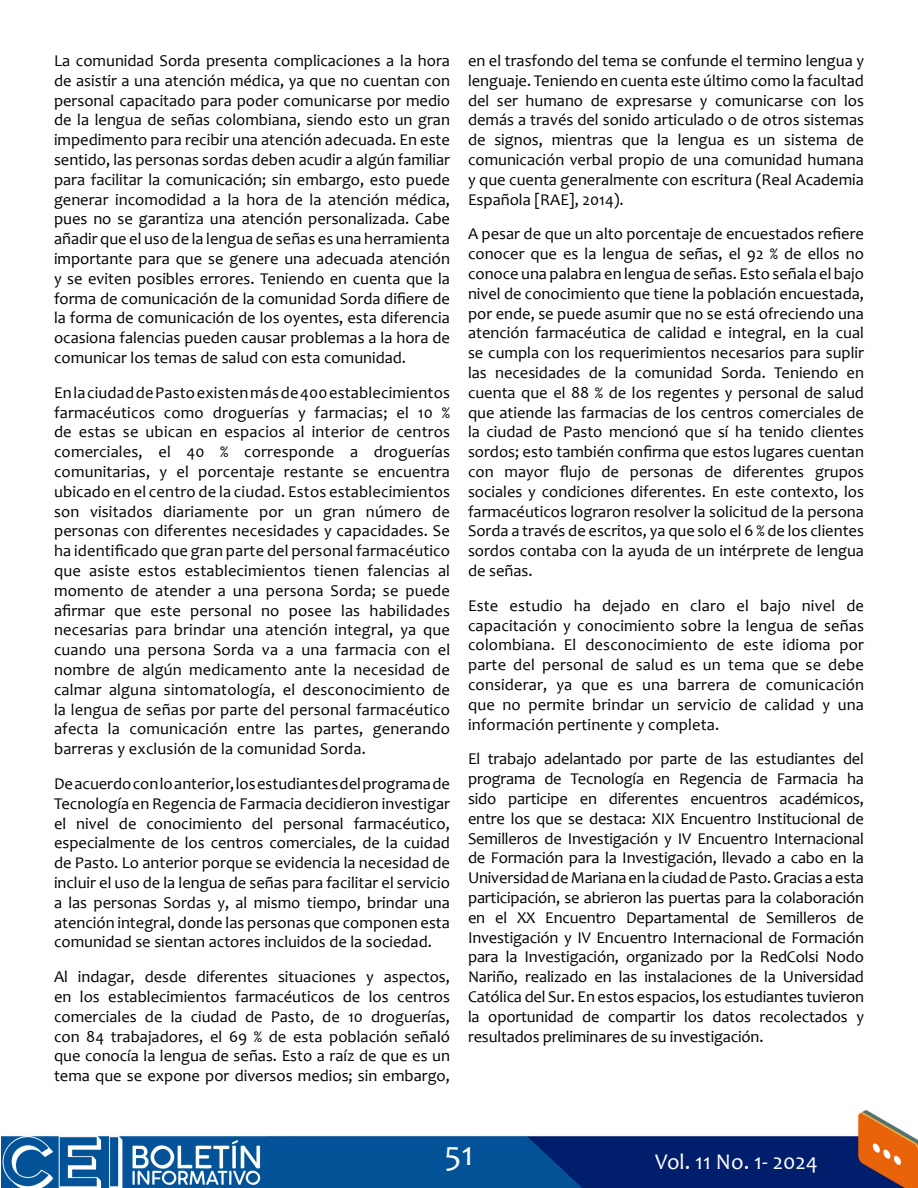
<style>
.page{position:relative;width:918px;height:1188px;background:#fff}
.page>*{position:absolute;margin:0;border:0;box-sizing:border-box;transform-origin:0 0}
.t1{font:34.5px "Candara";color:#fff}
.t2{font:22.5px "Candara";color:#fff}
.t3{font:16.5px/19.8px "Candara";color:#000;text-align:justify}
</style>
<div class="page">
<img style="left:1px;top:1110px;width:917px;height:78px">
<p class="t3" style="left:54px;top:51px;width:398px">La comunidad Sorda presenta complicaciones a la hora de asistir a una atención médica, ya que no cuentan con personal capacitado para poder comunicarse por medio de la lengua de señas colombiana, siendo esto un gran impedimento para recibir una atención adecuada. En este sentido, las personas sordas deben acudir a algún familiar para facilitar la comunicación; sin embargo, esto puede generar incomodidad a la hora de la atención médica, pues no se garantiza una atención personalizada. Cabe añadir que el uso de la lengua de señas es una herramienta importante para que se genere una adecuada atención y se eviten posibles errores. Teniendo en cuenta que la forma de comunicación de la comunidad Sorda difiere de la forma de comunicación de los oyentes, esta diferencia ocasiona falencias pueden causar problemas a la hora de comunicar los temas de salud con esta comunidad.</p>
<p class="t3" style="left:54px;top:382px;width:398px">En la ciudad de Pasto existen más de 400 establecimientos farmacéuticos como droguerías y farmacias; el 10 % de estas se ubican en espacios al interior de centros comerciales, el 40 % corresponde a droguerías comunitarias, y el porcentaje restante se encuentra ubicado en el centro de la ciudad. Estos establecimientos son visitados diariamente por un gran número de personas con diferentes necesidades y capacidades. Se ha identificado que gran parte del personal farmacéutico que asiste estos establecimientos tienen falencias al momento de atender a una persona Sorda; se puede afirmar que este personal no posee las habilidades necesarias para brindar una atención integral, ya que cuando una persona Sorda va a una farmacia con el nombre de algún medicamento ante la necesidad de calmar alguna sintomatología, el desconocimiento de la lengua de señas por parte del personal farmacéutico afecta la comunicación entre las partes, generando barreras y exclusión de la comunidad Sorda.</p>
<p class="t3" style="left:54px;top:774px;width:398px">De acuerdo con lo anterior, los estudiantes del programa de Tecnología en Regencia de Farmacia decidieron investigar el nivel de conocimiento del personal farmacéutico, especialmente de los centros comerciales, de la cuidad de Pasto. Lo anterior porque se evidencia la necesidad de incluir el uso de la lengua de señas para facilitar el servicio a las personas Sordas y, al mismo tiempo, brindar una atención integral, donde las personas que componen esta comunidad se sientan actores incluidos de la sociedad.</p>
<p class="t3" style="left:54px;top:967px;width:398px">Al indagar, desde diferentes situaciones y aspectos, en los establecimientos farmacéuticos de los centros comerciales de la ciudad de Pasto, de 10 droguerías, con 84 trabajadores, el 69 % de esta población señaló que conocía la lengua de señas. Esto a raíz de que es un tema que se expone por diversos medios; sin embargo,</p>
<p class="t3" style="left:468px;top:51px;width:398px">en el trasfondo del tema se confunde el termino lengua y lenguaje. Teniendo en cuenta este último como la facultad del ser humano de expresarse y comunicarse con los demás a través del sonido articulado o de otros sistemas de signos, mientras que la lengua es un sistema de comunicación verbal propio de una comunidad humana y que cuenta generalmente con escritura (Real Academia Española [RAE], 2014).</p>
<p class="t3" style="left:468px;top:224px;width:398px">A pesar de que un alto porcentaje de encuestados refiere conocer que es la lengua de señas, el 92 % de ellos no conoce una palabra en lengua de señas. Esto señala el bajo nivel de conocimiento que tiene la población encuestada, por ende, se puede asumir que no se está ofreciendo una atención farmacéutica de calidad e integral, en la cual se cumpla con los requerimientos necesarios para suplir las necesidades de la comunidad Sorda. Teniendo en cuenta que el 88 % de los regentes y personal de salud que atiende las farmacias de los centros comerciales de la ciudad de Pasto mencionó que sí ha tenido clientes sordos; esto también confirma que estos lugares cuentan con mayor flujo de personas de diferentes grupos sociales y condiciones diferentes. En este contexto, los farmacéuticos lograron resolver la solicitud de la persona Sorda a través de escritos, ya que solo el 6 % de los clientes sordos contaba con la ayuda de un intérprete de lengua de señas.</p>
<p class="t3" style="left:468px;top:595px;width:398px">Este estudio ha dejado en claro el bajo nivel de capacitación y conocimiento sobre la lengua de señas colombiana. El desconocimiento de este idioma por parte del personal de salud es un tema que se debe considerar, ya que es una barrera de comunicación que no permite brindar un servicio de calidad y una información pertinente y completa.</p>
<p class="t3" style="left:468px;top:749px;width:398px">El trabajo adelantado por parte de las estudiantes del programa de Tecnología en Regencia de Farmacia ha sido participe en diferentes encuentros académicos, entre los que se destaca: XIX Encuentro Institucional de Semilleros de Investigación y IV Encuentro Internacional de Formación para la Investigación, llevado a cabo en la Universidad de Mariana en la ciudad de Pasto. Gracias a esta participación, se abrieron las puertas para la colaboración en el XX Encuentro Departamental de Semilleros de Investigación y IV Encuentro Internacional de Formación para la Investigación, organizado por la RedColsi Nodo Nariño, realizado en las instalaciones de la Universidad Católica del Sur. En estos espacios, los estudiantes tuvieron la oportunidad de compartir los datos recolectados y resultados preliminares de su investigación.</p>
<h1 class="t1" style="left:444px;top:1132px;width:31px">51</h1>
<h2 class="t2" style="left:655px;top:1147px;width:164px">Vol. 11 No. 1- 2024</h2>
</div>
